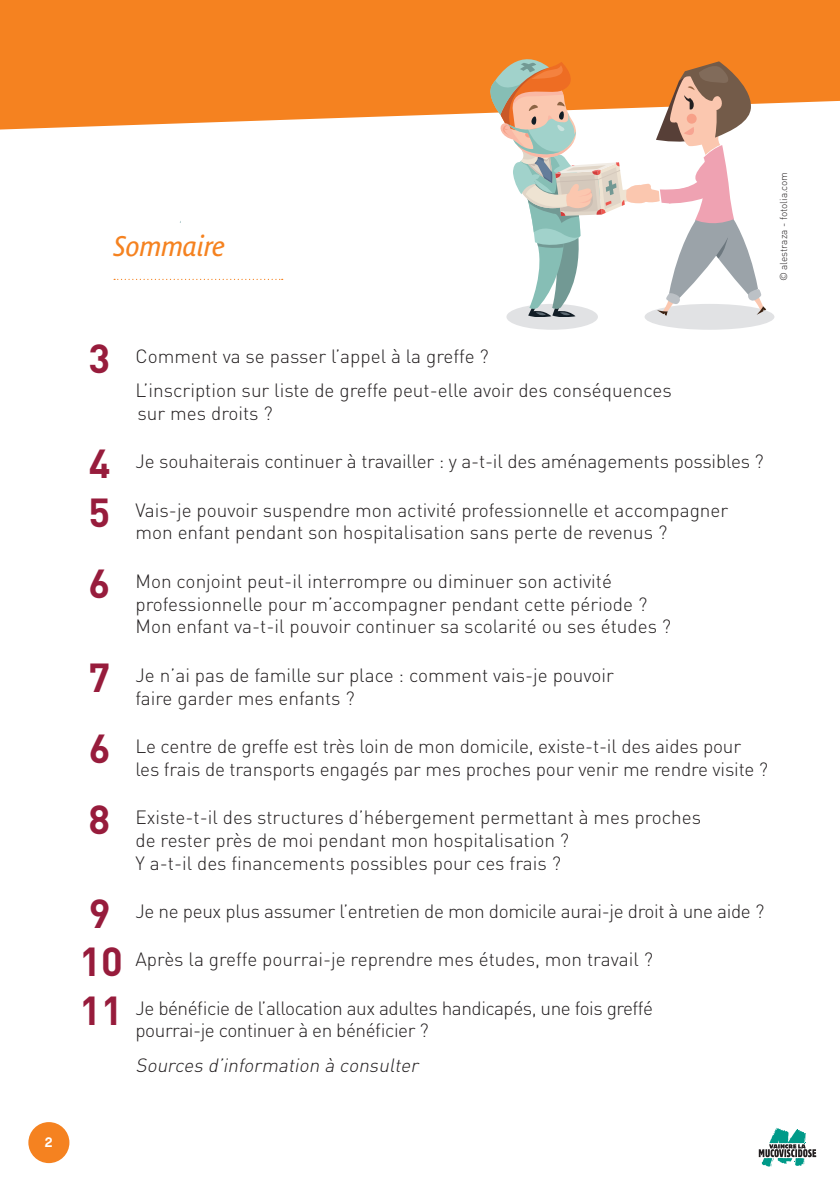
<style>
.page{position:relative;width:840px;height:1191px;background:#fff}
.page>*{position:absolute;margin:0;border:0;box-sizing:border-box;transform-origin:0 0}
.t1{font:italic 28px "Bienvenue";color:#f58220}
.t2{font:300 19px/22.8px "DIN";color:#231f20}
.t3{font:300 19px/22.8px "DIN";letter-spacing:-.025em;color:#231f20}
.t4{font:300 19px "DIN";letter-spacing:-.02em;color:#231f20}
.t5{font:italic 300 19px "DIN";color:#231f20}
.t6{font:14px "Chalet New York Nineteen Eighty";color:#fff}
.t7{font:300 10px "DIN";color:#231f20}
.s1{font-weight:700;font-size:40px;color:#971c3c}
</style>
<div class="page">
<svg style="left:0;top:0;width:839px;height:130px;background:#f58a2f"></svg>
<svg style="left:758px;top:1127px;width:57px;height:39px"></svg>
<div style="left:28px;top:1122px;width:41px;height:41px;background:#f58220;border-radius:50%"></div>
<svg style="left:114px;top:279px;width:168px;height:1px"></svg>
<div style="left:506px;top:304px;width:91px;height:26px;background:#e1e2e4;border-radius:50%"></div>
<div style="left:644px;top:304px;width:130px;height:26px;background:#e1e2e4;border-radius:50%"></div>
<svg style="left:490px;top:59px;width:275px;height:258px"></svg>
<p class="t6" style="left:45px;top:1133px;width:9px">2</p>
<p class="t1" style="left:113px;top:230px;width:113px">Sommaire</p>
<p class="t7" style="left:777px;top:281px;width:111px;rotate:-90deg">© alestraza - fotolia.com</p>
<p class="t2" style="left:135px;top:339px;width:537px;line-height:34.2px;text-indent:-47px"><span class="s1">3</span> Comment va se passer l’appel à la greffe ?<br>L’inscription sur liste de greffe peut-elle avoir des conséquences</p>
<p class="t2" style="left:137px;top:401px;width:137px">sur mes droits ?</p>
<p class="t2" style="left:89px;top:450px;width:676px"><span class="s1">4</span> Je souhaiterais continuer à travailler : y a-t-il des aménagements possibles ?</p>
<p class="t2" style="left:135px;top:498px;width:594px;text-indent:-47px"><span class="s1">5</span> Vais-je pouvoir suspendre mon activité professionnelle et accompagner mon enfant pendant son hospitalisation sans perte de revenus ?</p>
<p class="t2" style="left:135px;top:569px;width:537px;text-indent:-47px"><span class="s1">6</span> Mon conjoint peut-il interrompre ou diminuer son activité professionnelle pour m’accompagner pendant cette période ?<br>Mon enfant va-t-il pouvoir continuer sa scolarité ou ses études ?</p>
<p class="t2" style="left:135px;top:663px;width:480px;text-indent:-47px"><span class="s1">7</span> Je n’ai pas de famille sur place : comment vais-je pouvoir faire garder mes enfants ?</p>
<p class="t2" style="left:135px;top:734px;width:633px;text-indent:-47px"><span class="s1">6</span> Le centre de greffe est très loin de mon domicile, existe-t-il des aides pour les frais de transports engagés par mes proches pour venir me rendre visite ?</p>
<p class="t2" style="left:135px;top:805px;width:567px;text-indent:-47px"><span class="s1">8</span> Existe-t-il des structures d’hébergement permettant à mes proches de rester près de moi pendant mon hospitalisation ?<br>Y a-t-il des financements possibles pour ces frais ?</p>
<p class="t4" style="left:89px;top:899px;width:676px"><span class="s1">9</span> Je ne peux plus assumer l’entretien de mon domicile aurai-je droit à une aide ?</p>
<p class="t2" style="left:79px;top:948px;width:574px"><span class="s1">10</span> Après la greffe pourrai-je reprendre mes études, mon travail ?</p>
<p class="t3" style="left:135px;top:996px;width:519px;text-indent:-56px"><span class="s1">11</span> Je bénéficie de l’allocation aux adultes handicapés, une fois greffé pourrai-je continuer à en bénéficier ?</p>
<p class="t5" style="left:135px;top:1053px;width:288px">Sources d’information à consulter</p>
</div>
